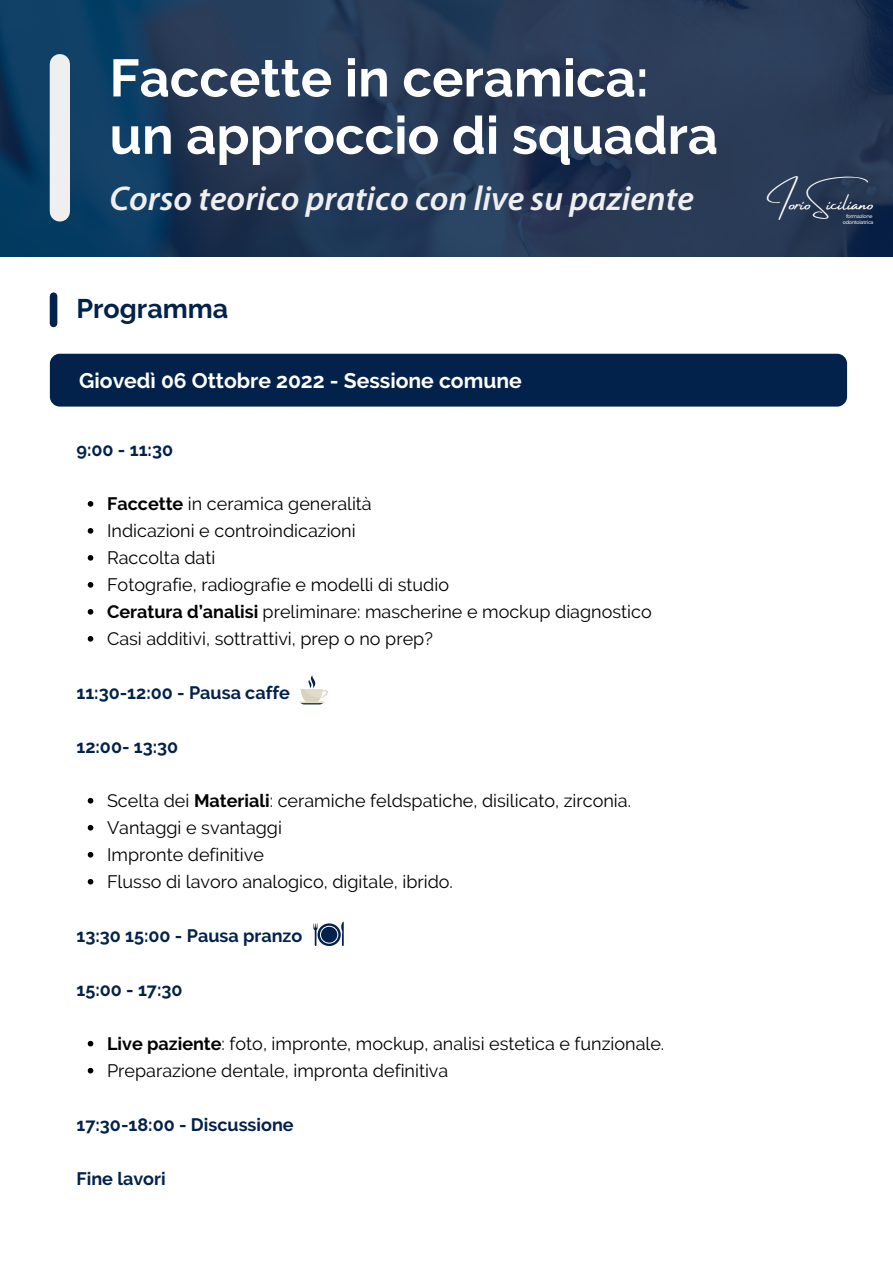
<style>
.page{position:relative;width:893px;height:1264px;background:#fff}
.page>*{position:absolute;margin:0;border:0;box-sizing:border-box;transform-origin:0 0}
.t1{font:700 52.5px/57.3px "Raleway";color:#fff}
.t2{font:italic 600 34.5px "Myriad Pro";color:#efefef}
.t3{font:700 26.85px "Raleway";color:#03224b}
.t4{font:22.35px "Amsterdam Four";color:#fff}
.t5{font:700 21.15px "Raleway";color:#fff}
.t6{font:18px/27px "Raleway";color:#000}
.t7{font:700 18px "Raleway";color:#03224b}
.t8{font:500 5.1px/5.8px "Montserrat";letter-spacing:-.06em;color:#efefef;text-align:center}
.s1{font-weight:700}
</style>
<div class="page">
<div style="left:50px;top:296px;width:7px;height:27px;background:#03224b"></div>
<svg style="left:299px;top:675px;width:29px;height:29px"></svg>
<svg style="left:88px;top:501px;width:5px;height:5px"></svg>
<svg style="left:88px;top:528px;width:5px;height:5px"></svg>
<svg style="left:88px;top:555px;width:5px;height:5px"></svg>
<svg style="left:88px;top:582px;width:5px;height:5px"></svg>
<svg style="left:88px;top:609px;width:5px;height:5px"></svg>
<svg style="left:88px;top:636px;width:5px;height:5px"></svg>
<svg style="left:88px;top:798px;width:5px;height:5px"></svg>
<svg style="left:88px;top:825px;width:5px;height:5px"></svg>
<svg style="left:88px;top:852px;width:5px;height:5px"></svg>
<svg style="left:88px;top:878px;width:5px;height:6px"></svg>
<svg style="left:88px;top:1040px;width:5px;height:6px"></svg>
<svg style="left:88px;top:1067px;width:5px;height:6px"></svg>
<div style="left:50px;top:354px;width:797px;height:52px;background:#03224b;border-radius:10px"></div>
<img style="left:0;top:0;width:892px;height:256px">
<div style="left:50px;top:64px;width:20px;height:147px;background:#efefef"></div>
<svg style="left:313px;top:921px;width:31px;height:25px"></svg>
<h1 class="t1" style="left:109px;top:49px;width:610px">Faccette in ceramica: un approccio di squadra</h1>
<h2 class="t2" style="left:109px;top:184px;width:585px">Corso teorico pratico con live su paziente</h2>
<p class="t4" style="left:766px;top:191px;width:108px">IorioSiciliano</p>
<p class="t8" style="left:842px;top:213px;width:32px">formazione odontoiatrica</p>
<h3 class="t3" style="left:76px;top:293px;width:153px">Programma</h3>
<p class="t5" style="left:79px;top:368px;width:444px">Giovedì 06 Ottobre 2022 - Sessione comune</p>
<p class="t7" style="left:76px;top:439px;width:98px">9:00 - 11:30</p>
<p class="t6" style="left:107px;top:490px;width:546px"><span class="s1">Faccette</span> in ceramica generalità<br>Indicazioni e controindicazioni<br>Raccolta dati<br>Fotografie, radiografie e modelli di studio<br><span class="s1">Ceratura d’analisi</span> preliminare: mascherine e mockup diagnostico Casi additivi, sottrattivi, prep o no prep?</p>
<p class="t7" style="left:76px;top:682px;width:215px">11:30-12:00 - Pausa caffe</p>
<p class="t7" style="left:76px;top:736px;width:103px">12:00- 13:30</p>
<p class="t6" style="left:107px;top:787px;width:525px">Scelta dei <span class="s1">Materiali</span>: ceramiche feldspatiche, disilicato, zirconia.<br>Vantaggi e svantaggi<br>Impronte definitive<br>Flusso di lavoro analogico, digitale, ibrido.</p>
<p class="t7" style="left:76px;top:925px;width:227px">13:30 15:00 - Pausa pranzo</p>
<p class="t7" style="left:76px;top:978px;width:108px">15:00 - 17:30</p>
<p class="t6" style="left:107px;top:1029px;width:558px"><span class="s1">Live paziente</span>: foto, impronte, mockup, analisi estetica e funzionale.<br>Preparazione dentale, impronta definitiva</p>
<p class="t7" style="left:76px;top:1113px;width:219px">17:30-18:00 - Discussione</p>
<p class="t7" style="left:76px;top:1167px;width:91px">Fine lavori</p>
</div>
